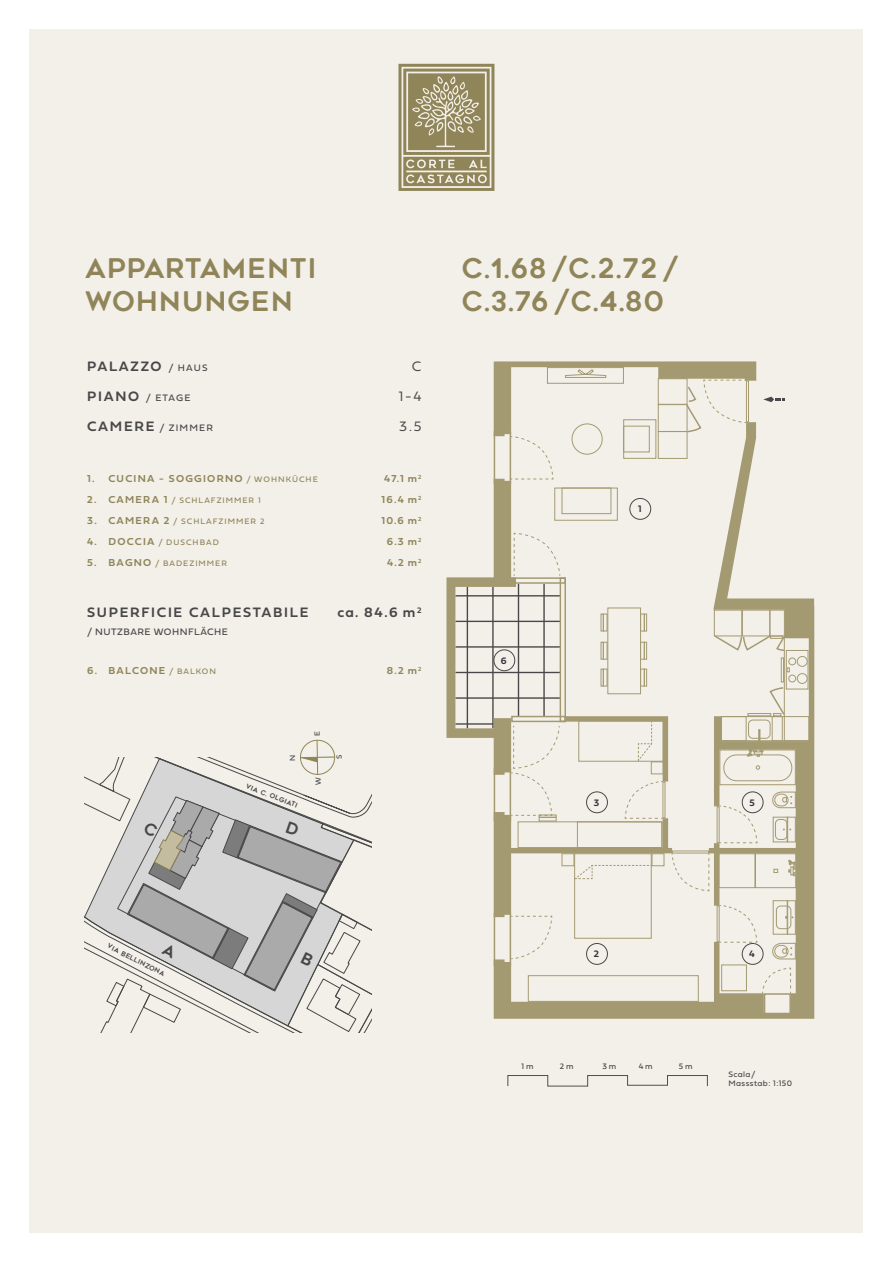
<style>
.page{position:relative;width:893px;height:1263px;background:#fff}
.page>*{position:absolute;margin:0;border:0;box-sizing:border-box;transform-origin:0 0}
.t1{font:27px/33px "Geometos Rounded";letter-spacing:.05em;color:#908558}
.t2{font:14.25px "Fieldwork Geo Demibold";letter-spacing:.12em;color:#484848}
.t3{font:14.25px "Fieldwork Geo Light";color:#484848}
.t4{font:10.5px "Fieldwork Geo Demibold";letter-spacing:.12em;color:#908558}
.t5{font:9.75px "Fieldwork Geo Regular";letter-spacing:.05em;color:#484848}
.t6{font:9.75px "Fieldwork Geo Demibold";color:#32303f}
.t7{font:8.25px "Fieldwork Geo Regular";letter-spacing:.12em;color:#908558}
.t8{font:8.25px/9px "Fieldwork Geo Regular";letter-spacing:.05em;color:#484848}
.t9{font:6.6px "Geometos Rounded";color:#484848}
.s1{font-family:"Fieldwork Geo Regular";font-size:9.75px}
.s2{font-family:"Fieldwork Geo Demibold";font-size:14.25px}
.s3{font-family:"Fieldwork Geo Regular";font-size:8.25px}
.s4{font-family:"Fieldwork Geo Demibold";font-size:10.5px}
</style>
<div class="page">
<div style="left:30px;top:30px;width:833px;height:1203px;background:#f3f0ea"></div>
<svg style="left:398px;top:64px;width:96px;height:127px"></svg>
<svg style="left:446px;top:361px;width:368px;height:658px"></svg>
<svg style="left:507px;top:1075px;width:201px;height:12px"></svg>
<div style="left:586px;top:792px;width:22px;height:21px;border:1px solid #484848;border-radius:50%"></div>
<div style="left:742px;top:792px;width:21px;height:21px;border:1px solid #484848;border-radius:50%"></div>
<div style="left:586px;top:943px;width:22px;height:21px;border:1px solid #484848;border-radius:50%"></div>
<div style="left:742px;top:943px;width:21px;height:21px;border:1px solid #484848;border-radius:50%"></div>
<div style="left:630px;top:498px;width:21px;height:21px;border:1px solid #484848;border-radius:50%"></div>
<div style="left:494px;top:650px;width:21px;height:21px;border:1px solid #484848;border-radius:50%"></div>
<svg style="left:84px;top:739px;width:287px;height:294px"></svg>
<h1 class="t1" style="left:85px;top:252px;width:233px">APPARTAMENTI<br>WOHNUNGEN</h1>
<h2 class="t2" style="left:87px;top:355px;width:122px">PALAZZO <span class="s1">/ HAUS</span></h2>
<h2 class="t3" style="left:412px;top:355px;width:11px">C</h2>
<p class="t5" style="left:87px;top:390px;width:105px"><span class="s2">PIANO</span> / ETAGE</p>
<h2 class="t3" style="left:399px;top:385px;width:24px">1-4</h2>
<p class="t5" style="left:87px;top:420px;width:127px"><span class="s2">CAMERE</span> / ZIMMER</p>
<h2 class="t3" style="left:399px;top:415px;width:24px">3.5</h2>
<p class="t4" style="left:87px;top:470px;width:232px">1. CUCINA - SOGGIORNO <span class="s3">/ WOHNKÜCHE</span></p>
<p class="t4" style="left:384px;top:470px;width:39px">47.1 m<sup>2</sup></p>
<p class="t7" style="left:87px;top:494px;width:175px"><span class="s4">2. CAMERA 1</span> / SCHLAFZIMMER 1</p>
<p class="t4" style="left:381px;top:491px;width:42px">16.4 m<sup>2</sup></p>
<p class="t7" style="left:87px;top:515px;width:179px"><span class="s4">3. CAMERA 2</span> / SCHLAFZIMMER 2</p>
<p class="t4" style="left:381px;top:512px;width:42px">10.6 m<sup>2</sup></p>
<p class="t7" style="left:87px;top:536px;width:133px"><span class="s4">4. DOCCIA</span> / DUSCHBAD</p>
<p class="t4" style="left:387px;top:533px;width:36px">6.3 m<sup>2</sup></p>
<p class="t7" style="left:87px;top:557px;width:141px"><span class="s4">5. BAGNO</span> / BADEZIMMER</p>
<p class="t4" style="left:387px;top:554px;width:36px">4.2 m<sup>2</sup></p>
<h2 class="t2" style="left:87px;top:601px;width:223px">SUPERFICIE CALPESTABILE</h2>
<h2 class="t2" style="left:338px;top:601px;width:85px">ca. 84.6 m<sup>2</sup></h2>
<p class="t5" style="left:87px;top:624px;width:142px">/ NUTZBARE WOHNFLÄCHE</p>
<p class="t4" style="left:87px;top:662px;width:130px">6. BALCONE <span class="s3">/ BALKON</span></p>
<p class="t4" style="left:387px;top:662px;width:36px">8.2 m<sup>2</sup></p>
<h1 class="t1" style="left:462px;top:252px;width:218px">C.1.68 /C.2.72 /<br>C.3.76 /C.4.80</h1>
<p class="t6" style="left:501px;top:653px;width:7px">6</p>
<p class="t6" style="left:638px;top:501px;width:5px">1</p>
<p class="t9" style="left:248px;top:782px;width:56px;rotate:21deg">VIA C. OLGIATI</p>
<p class="t6" style="left:594px;top:795px;width:7px">3</p>
<p class="t6" style="left:749px;top:795px;width:7px">5</p>
<p class="t9" style="left:109px;top:942px;width:65px;rotate:27deg">VIA BELLINZONA</p>
<p class="t6" style="left:594px;top:946px;width:7px">2</p>
<p class="t6" style="left:749px;top:946px;width:7px">4</p>
<p class="t8" style="left:522px;top:1061px;width:14px">1m</p>
<p class="t8" style="left:560px;top:1061px;width:15px">2m</p>
<p class="t8" style="left:602px;top:1061px;width:15px">3m</p>
<p class="t8" style="left:639px;top:1061px;width:16px">4m</p>
<p class="t8" style="left:679px;top:1061px;width:15px">5m</p>
<p class="t8" style="left:728px;top:1070px;width:65px">Scala/<br>Massstab: 1:150</p>
</div>
